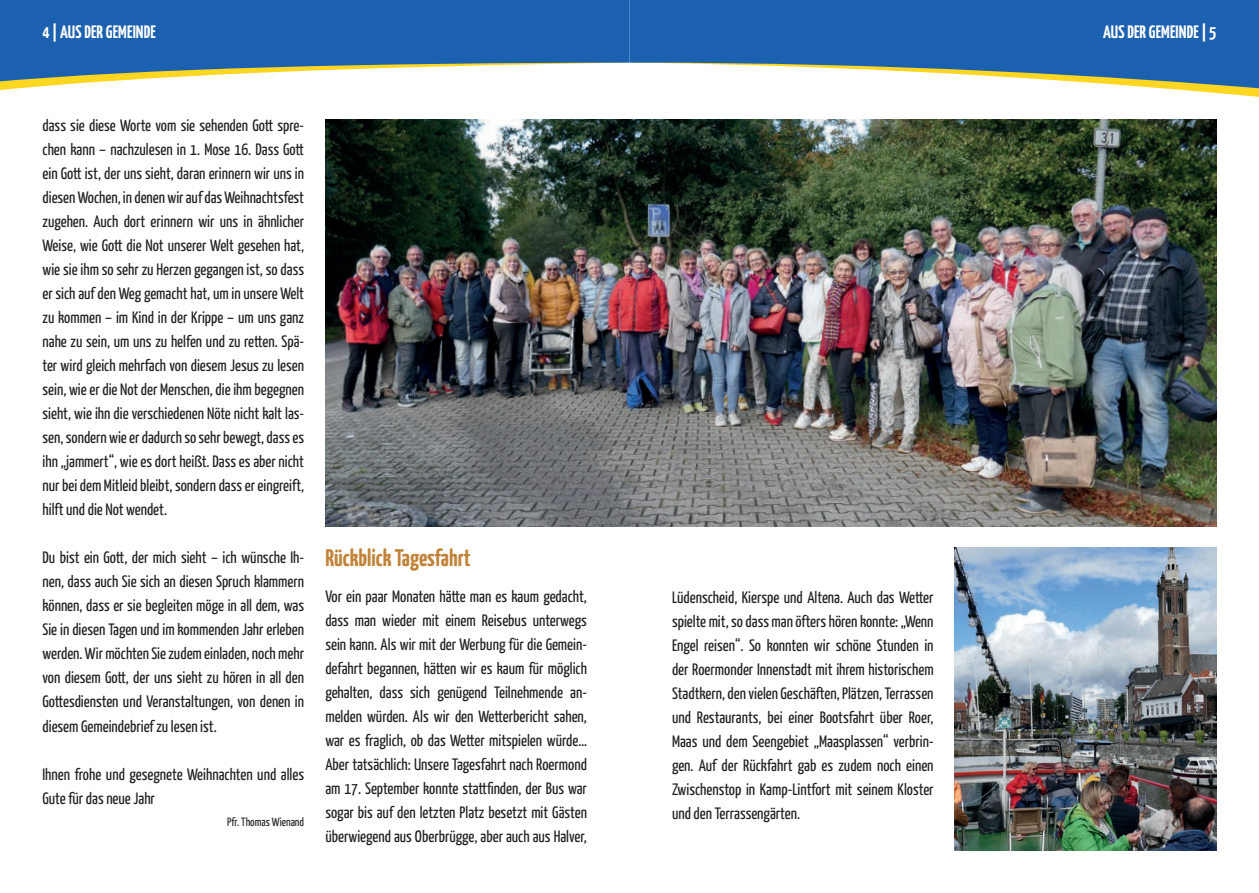
<style>
.page{position:relative;width:1259px;height:893px;background:#fff}
.page>*{position:absolute;margin:0;border:0;box-sizing:border-box;transform-origin:0 0}
.t1{font:700 24px "Yanone Kaffeesatz";color:#c18339}
.t2{font:700 18px "Yanone Kaffeesatz";letter-spacing:.01em;color:#fff}
.t3{font:16.5px/24px "Yanone Kaffeesatz";color:#231f20;text-align:justify}
.t4{font:12px "Yanone Kaffeesatz";color:#231f20}
</style>
<div class="page">
<img style="left:325px;top:119px;width:891px;height:407px">
<img style="left:955px;top:548px;width:261px;height:303px">
<svg style="left:1172px;top:89px;width:87px;height:8px"></svg>
<svg style="left:629px;top:0;width:630px;height:89px;fill:#1c61af"></svg>
<svg style="left:0;top:83px;width:80px;height:7px"></svg>
<svg style="left:0;top:0;width:629px;height:83px;background:#447bb2"></svg>
<p class="t2" style="left:43px;top:21px;width:115px">4 | AUS DER GEMEINDE</p>
<p class="t2" style="left:1103px;top:21px;width:115px">AUS DER GEMEINDE | 5</p>
<p class="t3" style="left:43px;top:113px;width:263px">dass sie diese Worte vom sie sehenden Gott spre&shy;chen kann – nachzulesen in 1. Mose 16. Dass Gott ein Gott ist, der uns sieht, daran erinnern wir uns in diesen Wochen, in denen wir auf das Weihnachtsfest zugehen. Auch dort erinnern wir uns in ähnlicher Weise, wie Gott die Not unserer Welt gesehen hat, wie sie ihm so sehr zu Herzen gegangen ist, so dass er sich auf den Weg gemacht hat, um in unsere Welt zu kommen – im Kind in der Krippe – um uns ganz nahe zu sein, um uns zu helfen und zu retten. Spä&shy;ter wird gleich mehrfach von diesem Jesus zu lesen sein, wie er die Not der Menschen, die ihm begegnen sieht, wie ihn die verschiedenen Nöte nicht kalt las&shy;sen, sondern wie er dadurch so sehr bewegt, dass es ihn „jammert“, wie es dort heißt. Dass es aber nicht nur bei dem Mitleid bleibt, sondern dass er eingreift, hilft und die Not wendet.</p>
<p class="t3" style="left:43px;top:545px;width:263px">Du bist ein Gott, der mich sieht – ich wünsche Ih&shy;nen, dass auch Sie sich an diesen Spruch klammern können, dass er sie begleiten möge in all dem, was Sie in diesen Tagen und im kommenden Jahr erleben werden. Wir möchten Sie zudem einladen, noch mehr von diesem Gott, der uns sieht zu hören in all den Gottesdiensten und Veranstaltungen, von denen in diesem Gemeindebrief zu lesen ist.</p>
<p class="t3" style="left:43px;top:761px;width:263px">Ihnen frohe und gesegnete Weihnachten und alles<br>Gute für das neue Jahr</p>
<p class="t4" style="left:227px;top:815px;width:78px">Pfr. Thomas Wienand</p>
<h1 class="t1" style="left:325px;top:543px;width:147px">Rückblick Tagesfahrt</h1>
<p class="t3" style="left:325px;top:584px;width:263px">Vor ein paar Monaten hätte man es kaum gedacht, dass man wieder mit einem Reisebus unterwegs sein kann. Als wir mit der Werbung für die Gemein&shy;defahrt begannen, hätten wir es kaum für möglich gehalten, dass sich genügend Teilnehmende an&shy;melden würden. Als wir den Wetterbericht sahen, war es fraglich, ob das Wetter mitspielen würde… Aber tatsächlich: Unsere Tagesfahrt nach Roermond am 17. September konnte stattfinden, der Bus war sogar bis auf den letzten Platz besetzt mit Gästen überwiegend aus Oberbrügge, aber auch aus Halver,</p>
<p class="t3" style="left:672px;top:585px;width:263px">Lüdenscheid, Kierspe und Altena. Auch das Wetter spielte mit, so dass man öfters hören konnte: „Wenn Engel reisen“. So konnten wir schöne Stunden in der Roermonder Innenstadt mit ihrem historischem Stadtkern, den vielen Geschäften, Plätzen, Terrassen und Restaurants, bei einer Bootsfahrt über Roer, Maas und dem Seengebiet „Maasplassen“ verbrin&shy;gen. Auf der Rückfahrt gab es zudem noch einen Zwischenstop in Kamp-Lintfort mit seinem Kloster und den Terrassengärten.</p>
</div>
